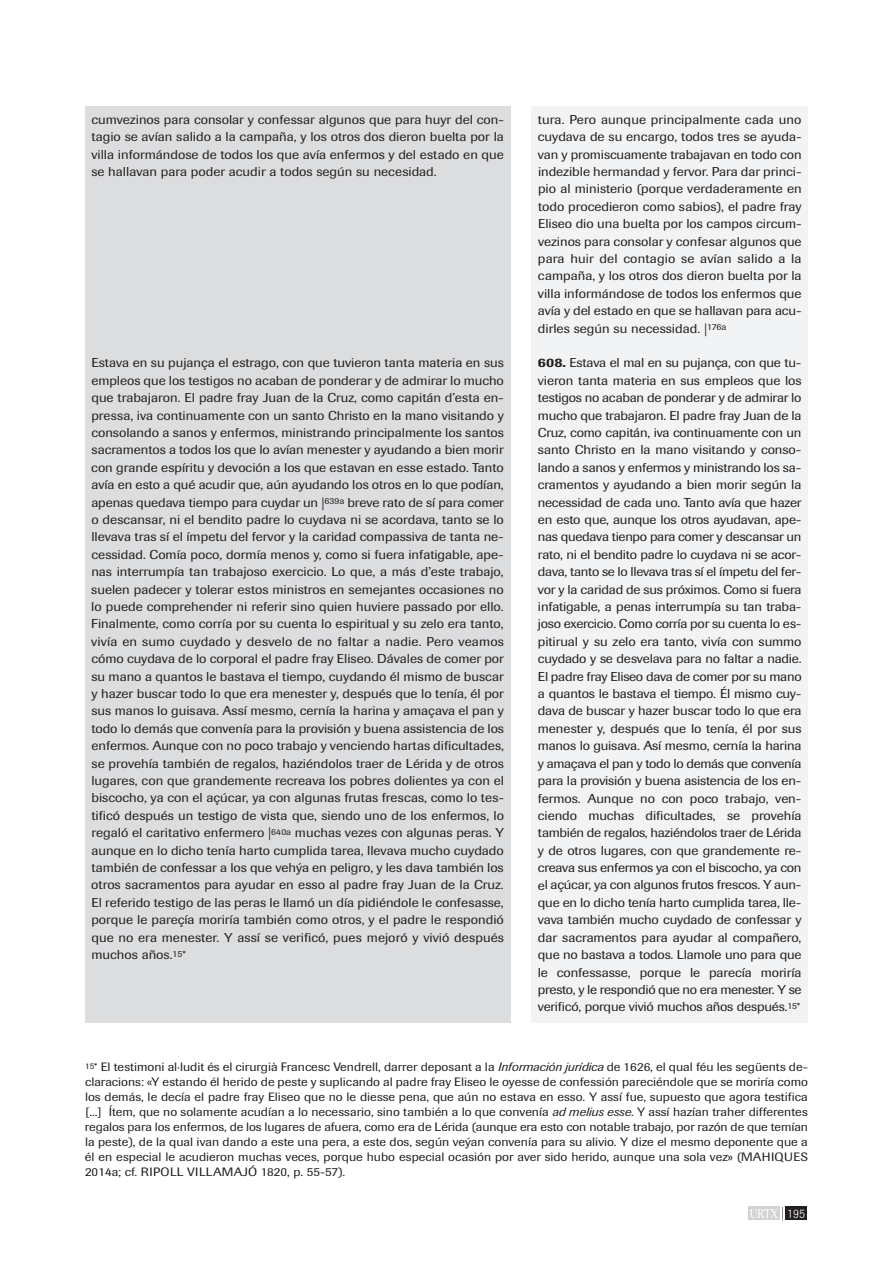
<style>
.page{position:relative;width:893px;height:1263px;background:#fff}
.page>*{position:absolute;margin:0;border:0;box-sizing:border-box;transform-origin:0 0}
.t1{font:13.5px "Times";color:#fff;scale:.8 1}
.t2{font:12.75px/17.4px "Imago";color:#231f20;text-align:justify;scale:1.1 1}
.t3{font:12px/15px "Imago";color:#231f20;text-align:justify;scale:1.1 1}
.s1{font-weight:500}
.s2{font-style:italic}
.s3{font-family:"Imago";font-weight:300;font-size:12.75px}
</style>
<div class="page">
<div style="left:785px;top:1206px;width:22px;height:14px;background:#231f20"></div>
<svg style="left:782px;top:1207px;width:1px;height:13px"></svg>
<div style="left:748px;top:1207px;width:31px;height:13px;background:#d1d2d4"></div>
<div style="left:85px;top:106px;width:425px;height:916px;background:#dcdddf"></div>
<div style="left:531px;top:106px;width:277px;height:916px;background:#f2f3f4"></div>
<p class="t2" style="left:91px;top:112px;width:377px">cumvezinos para consolar y confessar algunos que para huyr del con&shy;tagio se avían salido a la campaña, y los otros dos dieron buelta por la villa informándose de todos los que avía enfermos y del estado en que se hallavan para poder acudir a todos según su necesidad.</p>
<p class="t2" style="left:91px;top:355px;width:377px">Estava en su pujança el estrago, con que tuvieron tanta materia en sus empleos que los testigos no acaban de ponderar y de admirar lo mucho que trabajaron. El padre fray Juan de la Cruz, como capitán d’esta en&shy;pressa, iva continuamente con un santo Christo en la mano visitando y consolando a sanos y enfermos, ministrando principalmente los santos sacramentos a todos los que lo avían menester y ayudando a bien morir con grande espíritu y devoción a los que estavan en esse estado. Tanto avía en esto a qué acudir que, aún ayudando los otros en lo que podían, apenas quedava tiempo para cuydar un |<sup>639a</sup> breve rato de sí para comer o descansar, ni el bendito padre lo cuydava ni se acordava, tanto se lo llevava tras sí el ímpetu del fervor y la caridad compassiva de tanta ne&shy;cessidad. Comía poco, dormía menos y, como si fuera infatigable, ape&shy;nas interrumpía tan trabajoso exercicio. Lo que, a más d’este trabajo, suelen padecer y tolerar estos ministros en semejantes occasiones no lo puede comprehender ni referir sino quien huviere passado por ello.<br>Finalmente, como corría por su cuenta lo espiritual y su zelo era tanto, vivía en sumo cuydado y desvelo de no faltar a nadie. Pero veamos cómo cuydava de lo corporal el padre fray Eliseo. Dávales de comer por su mano a quantos le bastava el tiempo, cuydando él mismo de buscar y hazer buscar todo lo que era menester y, después que lo tenía, él por sus manos lo guisava. Assí mesmo, cernía la harina y amaçava el pan y todo lo demás que convenía para la provisión y buena assistencia de los enfermos. Aunque con no poco trabajo y venciendo hartas dificultades, se provehía también de regalos, haziéndolos traer de Lérida y de otros lugares, con que grandemente recreava los pobres dolientes ya con el biscocho, ya con el açúcar, ya con algunas frutas frescas, como lo tes&shy;tificó después un testigo de vista que, siendo uno de los enfermos, lo regaló el caritativo enfermero |<sup>640a</sup> muchas vezes con algunas peras. Y aunque en lo dicho tenía harto cumplida tarea, llevava mucho cuydado también de confessar a los que vehýa en peligro, y les dava también los otros sacramentos para ayudar en esso al padre fray Juan de la Cruz.<br>El referido testigo de las peras le llamó un día pidiéndole le confesasse, porque le pareçía moriría también como otros, y el padre le respondió que no era menester. Y assí se verificó, pues mejoró y vivió después muchos años.<sup>15*</sup></p>
<p class="t2" style="left:538px;top:112px;width:241px">tura. Pero aunque principalmente cada uno cuydava de su encargo, todos tres se ayuda&shy;van y promiscuamente trabajavan en todo con indezible hermandad y fervor. Para dar princi&shy;pio al ministerio (porque verdaderamente en todo procedieron como sabios), el padre fray Eliseo dio una buelta por los campos circum&shy;vezinos para consolar y confesar algunos que para huir del contagio se avían salido a la campaña, y los otros dos dieron buelta por la villa informándose de todos los enfermos que avía y del estado en que se hallavan para acu&shy;dirles según su necessidad. |<sup>176a</sup></p>
<p class="t2" style="left:538px;top:355px;width:241px"><span class="s1">608.</span> Estava el mal en su pujança, con que tu&shy;vieron tanta materia en sus empleos que los testigos no acaban de ponderar y de admirar lo mucho que trabajaron. El padre fray Juan de la Cruz, como capitán, iva continuamente con un santo Christo en la mano visitando y conso&shy;lando a sanos y enfermos y ministrando los sa&shy;cramentos y ayudando a bien morir según la necessidad de cada uno. Tanto avía que hazer en esto que, aunque los otros ayudavan, ape&shy;nas quedava tienpo para comer y descansar un rato, ni el bendito padre lo cuydava ni se acor&shy;dava, tanto se lo llevava tras sí el ímpetu del fer&shy;vor y la caridad de sus próximos. Como si fuera infatigable, a penas interrumpía su tan traba&shy;joso exercicio. Como corría por su cuenta lo es&shy;pitirual y su zelo era tanto, vivía con summo cuydado y se desvelava para no faltar a nadie.<br>El padre fray Eliseo dava de comer por su mano a quantos le bastava el tiempo. Él mismo cuy&shy;dava de buscar y hazer buscar todo lo que era menester y, después que lo tenía, él por sus manos lo guisava. Así mesmo, cernía la harina y amaçava el pan y todo lo demás que convenía para la provisión y buena asistencia de los en&shy;fermos. Aunque no con poco trabajo, ven&shy;ciendo muchas dificultades, se provehía también de regalos, haziéndolos traer de Lérida y de otros lugares, con que grandemente re&shy;creava sus enfermos ya con el biscocho, ya con el açúcar, ya con algunos frutos frescos. Y aun&shy;que en lo dicho tenía harto cumplida tarea, lle&shy;vava también mucho cuydado de confessar y dar sacramentos para ayudar al compañero, que no bastava a todos. Llamole uno para que le confessasse, porque le parecía moriría presto, y le respondió que no era menester. Y se verificó, porque vivió muchos años después.<sup>15*</sup></p>
<p class="t3" style="left:85px;top:1060px;width:659px"><sup>15*</sup> El testimoni al·ludit és el cirurgià Francesc Vendrell, darrer deposant a la <span class="s2">Información jurídica</span> de 1626, el qual féu les següents de&shy;claracions: «Y estando él herido de peste y suplicando al padre fray Eliseo le oyesse de confessión pareciéndole que se moriría como los demás, le decía el padre fray Eliseo que no le diesse pena, que aún no estava en esso. Y assí fue, supuesto que agora testifica [...] Ítem, que no solamente acudían a lo necessario, sino también a lo que convenía <span class="s2">ad melius esse</span>. Y assí hazían traher differentes regalos para los enfermos, de los lugares de afuera, como era de Lérida (aunque era esto con notable trabajo, por razón de que temían la peste), de la qual ivan dando a este una pera, a este dos, según veýan convenía para su alivio. Y dize el mesmo deponente que a él en especial le acudieron muchas veces, porque hubo especial ocasión por aver sido herido, aunque una sola vez» (MAHIQUES 2014a; cf. RIPOLL VILLAMAJÓ 1820, p. 55-57).</p>
<p class="t1" style="left:750px;top:1208px;width:71px">URTX <span class="s3">195</span></p>
</div>
